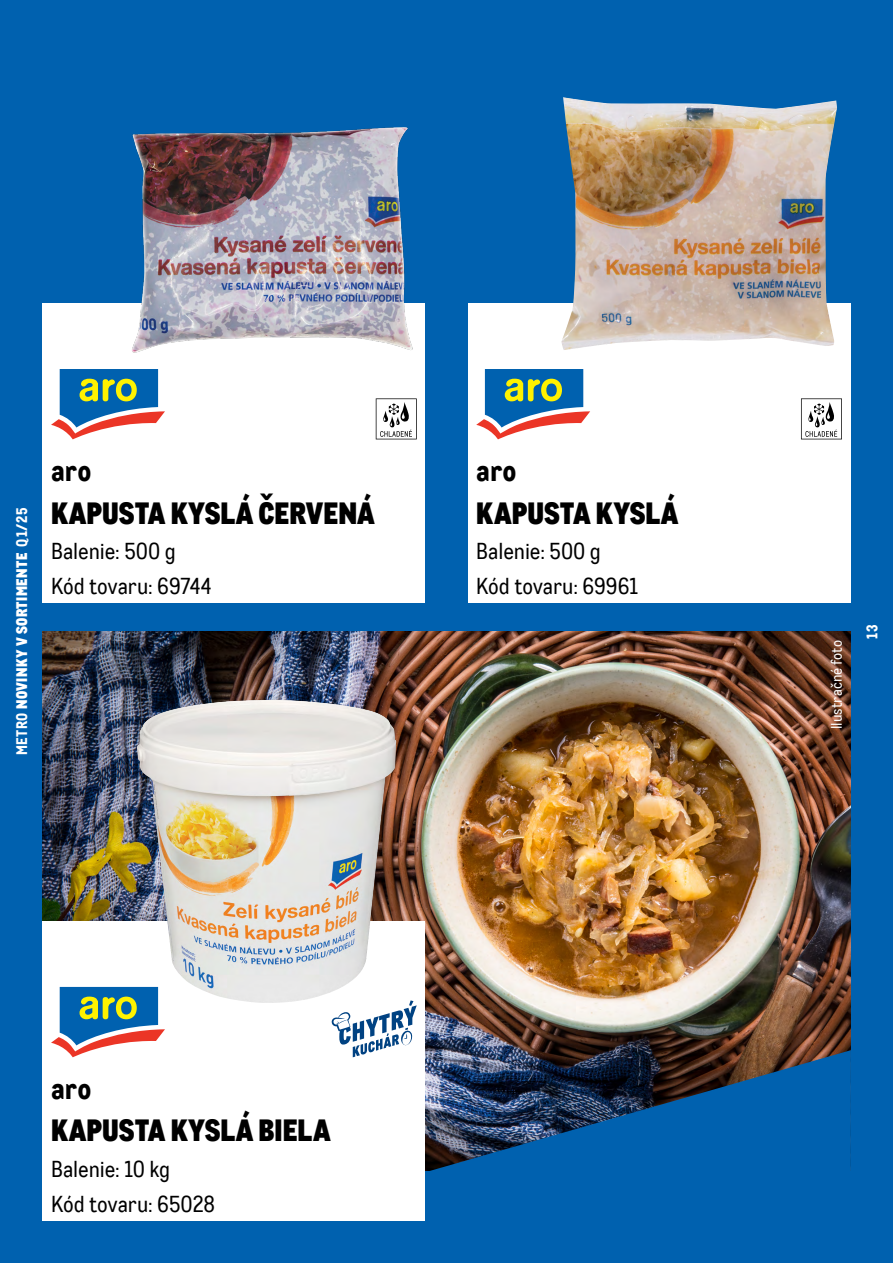
<style>
.page{position:relative;width:893px;height:1263px;background:#0061af}
.page>*{position:absolute;margin:0;border:0;box-sizing:border-box;transform-origin:0 0}
.t1{font:900 30px "CA Metro";color:#000}
.t2{font:800 30px "CA Metro";color:#000}
.t3{font:22.5px/34.8px "CA Metro";letter-spacing:-.005em;color:#000}
.t4{font:900 15px "CA Metro";letter-spacing:.03em;color:#fff}
.t5{font:15px "CA Metro";letter-spacing:.005em;color:#fff}
.t6{font:800 15px "CA Metro";color:#fff}
.s1{font-weight:800}
</style>
<div class="page">
<img style="left:42px;top:631px;width:808px;height:540px">
<img style="left:256px;top:1050px;width:595px;height:171px">
<div style="left:43px;top:303px;width:382px;height:299px;background:#fff"></div>
<svg style="left:51px;top:369px;width:114px;height:70px"></svg>
<svg style="left:376px;top:398px;width:41px;height:41px"></svg>
<div style="left:43px;top:921px;width:382px;height:299px;background:#fff"></div>
<svg style="left:51px;top:987px;width:114px;height:70px"></svg>
<svg style="left:332px;top:1000px;width:85px;height:57px"></svg>
<div style="left:468px;top:303px;width:382px;height:299px;background:#fff"></div>
<svg style="left:476px;top:369px;width:114px;height:70px"></svg>
<svg style="left:801px;top:398px;width:41px;height:41px"></svg>
<img style="left:137px;top:699px;width:259px;height:304px">
<img style="left:561px;top:97px;width:276px;height:253px">
<img style="left:132px;top:127px;width:281px;height:226px">
<p class="t4" style="left:9px;top:755px;width:249px;rotate:-90deg"><span class="s1">METRO</span> NOVINKY V SORTIMENTE <span class="s1">Q1/25</span></p>
<h1 class="t2" style="left:51px;top:445px;width:42px">aro</h1>
<h1 class="t1" style="left:51px;top:487px;width:325px">KAPUSTA KYSLÁ ČERVENÁ</h1>
<p class="t3" style="left:51px;top:533px;width:162px">Balenie: 500 g<br>Kód tovaru: 69744</p>
<h1 class="t2" style="left:476px;top:445px;width:42px">aro</h1>
<h1 class="t1" style="left:476px;top:487px;width:204px">KAPUSTA KYSLÁ</h1>
<p class="t3" style="left:476px;top:533px;width:163px">Balenie: 500 g<br>Kód tovaru: 69961</p>
<h1 class="t2" style="left:51px;top:1063px;width:42px">aro</h1>
<h1 class="t1" style="left:51px;top:1105px;width:281px">KAPUSTA KYSLÁ BIELA</h1>
<p class="t3" style="left:51px;top:1151px;width:166px">Balenie: 10 kg<br>Kód tovaru: 65028</p>
<p class="t5" style="left:826px;top:729px;width:91px;rotate:-90deg">Ilustračné foto</p>
<p class="t6" style="left:860px;top:638px;width:16px;rotate:-90deg">13</p>
</div>
